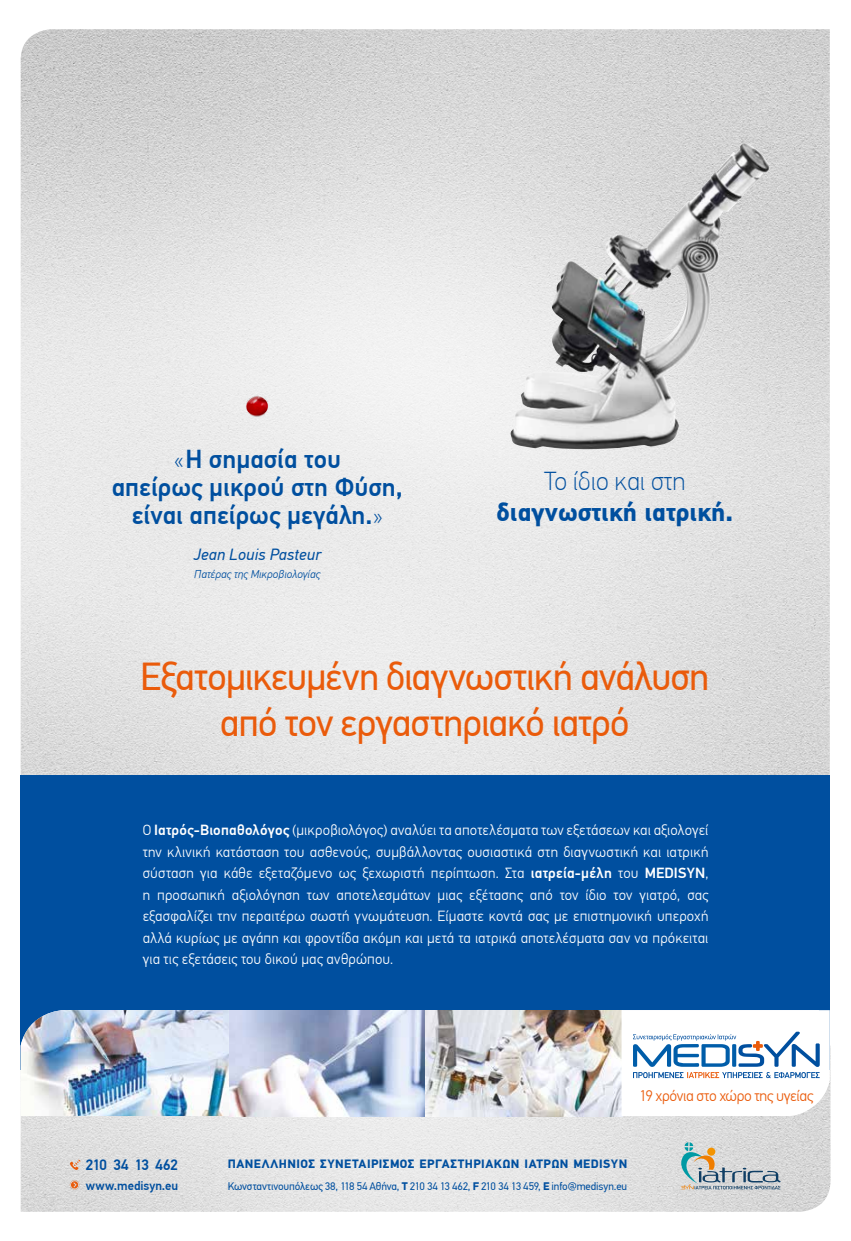
<style>
.page{position:relative;width:851px;height:1241px;background:#fff}
.page>*{position:absolute;margin:0;border:0;box-sizing:border-box;transform-origin:0 0}
.t1{font:39px/46.8px "PF Din Text Pro";letter-spacing:-.03em;color:#ea5b0b;text-align:center}
.t2{font:500 25.88px/28.1px "PF Din Text Pro";color:#004f9f;text-align:center}
.t3{font:700 25.88px "PF Din Text Pro";color:#004f9f}
.t4{font:100 25.88px "PF Din Text Pro";color:#004f9f}
.t5{font:italic 16.25px "PF Din Text Pro";letter-spacing:.01em;color:#004f9f}
.t6{font:300 15.38px "PF Din Text Pro";letter-spacing:-.025em;color:#ea5b0b}
.t7{font:500 15.12px "PF Din Text Pro";letter-spacing:-.05em;color:#004f9f}
.t8{font:300 14.62px/21.5px "PF Din Text Pro";letter-spacing:.01em;color:#fff;text-align:justify}
.t9{font:500 12.62px "PF Din Text Pro";letter-spacing:-.005em;color:#004f9f}
.t10{font:700 12.12px "PF Din Text Pro";letter-spacing:.04em;color:#004f9f}
.t11{font:italic 300 11.38px "PF Din Text Pro";letter-spacing:.01em;color:#004f9f}
.t12{font:11px "PF Din Text Pro";letter-spacing:-.01em;color:#004f9f}
.s1{font-weight:100}
.s2{font-weight:500}
.s3{font-weight:700}
</style>
<div class="page">
<img style="left:21px;top:29px;width:808px;height:746px">
<img style="left:21px;top:1045px;width:809px;height:166px">
<div style="left:21px;top:775px;width:808px;height:294px;background:#004f9f"></div>
<img style="left:237px;top:385px;width:40px;height:39px">
<img style="left:510px;top:143px;width:232px;height:301px">
<img style="left:229px;top:1010px;width:392px;height:105px">
<img style="left:21px;top:1010px;width:208px;height:105px">
<svg style="left:621px;top:1010px;width:208px;height:105px"></svg>
<svg style="left:70px;top:1159px;width:11px;height:10px"></svg>
<svg style="left:70px;top:1179px;width:9px;height:10px"></svg>
<svg style="left:676px;top:1141px;width:104px;height:48px;background:#bec5c4"></svg>
<h2 class="t2" style="left:112px;top:445px;width:293px"><span class="s1">«</span>Η σημασία του<br>απείρως μικρού στη Φύση, είναι απείρως μεγάλη.<span class="s1">»</span></h2>
<p class="t5" style="left:193px;top:545px;width:129px">Jean Louis Pasteur</p>
<p class="t11" style="left:194px;top:567px;width:128px">Πατέρας της Μικροβιολογίας</p>
<h2 class="t4" style="left:544px;top:466px;width:143px">Το ίδιο και στη</h2>
<h2 class="t3" style="left:496px;top:496px;width:238px">διαγνωστική ιατρική.</h2>
<h1 class="t1" style="left:140px;top:653px;width:570px">Εξατομικευμένη διαγνωστική ανάλυση από τον εργαστηριακό ιατρό</h1>
<p class="t8" style="left:143px;top:819px;width:567px">Ο <span class="s2">Ιατρός-Βιοπαθολόγος</span> (μικροβιολόγος) αναλύει τα αποτελέσματα των εξετάσεων και αξιολογεί την κλινική κατάσταση του ασθενούς, συμβάλλοντας ουσιαστικά στη διαγνωστική και ιατρική σύσταση για κάθε εξεταζόμενο ως ξεχωριστή περίπτωση. Στα <span class="s2">ιατρεία-μέλη</span> του <span class="s2">MEDISYN</span>, η προσωπική αξιολόγηση των αποτελεσμάτων μιας εξέτασης από τον ίδιο τον γιατρό, σας εξασφαλίζει την περαιτέρω σωστή γνωμάτευση. Είμαστε κοντά σας με επιστημονική υπεροχή αλλά κυρίως με αγάπη και φροντίδα ακόμη και μετά τα ιατρικά αποτελέσματα σαν να πρόκειται για τις εξετάσεις του δικού μας ανθρώπου.</p>
<p class="t7" style="left:86px;top:1155px;width:94px">210 34 13 462</p>
<p class="t9" style="left:86px;top:1177px;width:94px">www.medisyn.eu</p>
<p class="t6" style="left:639px;top:1086px;width:175px">19 χρόνια στο χώρο της υγείας</p>
<p class="t10" style="left:228px;top:1155px;width:401px">ΠΑΝΕΛΛΗΝΙΟΣ ΣΥΝΕΤΑΙΡΙΣΜΟΣ ΕΡΓΑΣΤΗΡΙΑΚΩΝ ΙΑΤΡΩΝ MEDISYN</p>
<p class="t12" style="left:228px;top:1179px;width:401px">Κωνσταντινουπόλεως 38, 118 54 Αθήνα, <span class="s3">T</span> 210 34 13 462, <span class="s3">F</span> 210 34 13 459, <span class="s3">E</span> info@medisyn.eu</p>
</div>
